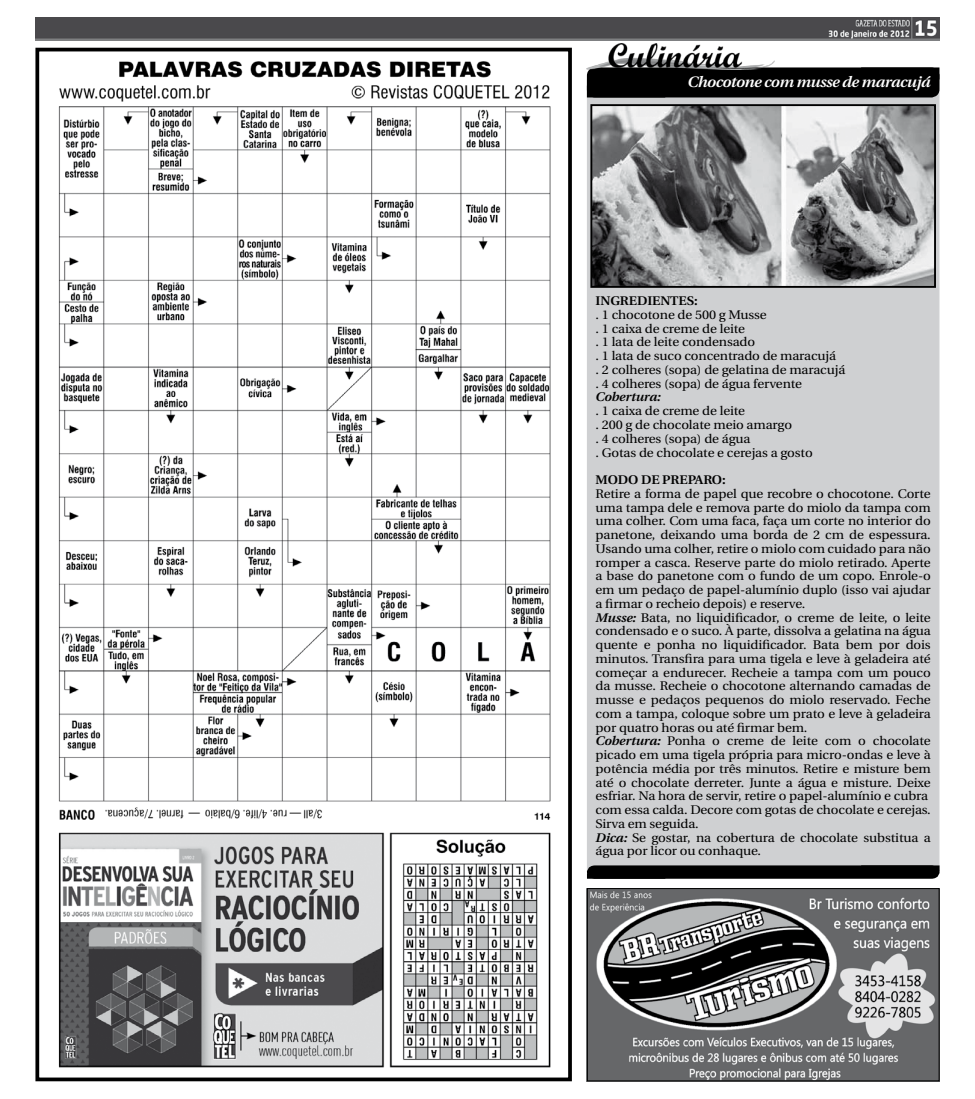
<style>
.page{position:relative;width:975px;height:1099px;background:#fff}
.page>*{position:absolute;margin:0;border:0;box-sizing:border-box;transform-origin:0 0}
.t1{font:italic 600 15px "Utopia";letter-spacing:-.03em;color:#fff;scale:1.07 1}
.t2{font:12.5px/13.8px "Utopia";letter-spacing:-.01em;color:#000;scale:1.07 1}
.t3{font:600 12.5px "Utopia";color:#000;scale:1.07 1}
.t4{font:italic 600 12.5px "Utopia";letter-spacing:-.01em;color:#000;scale:1.07 1}
.s1{font-weight:600;font-style:italic}
</style>
<div class="page">
<img style="left:35px;top:18px;width:904px;height:22px">
<img style="left:589px;top:890px;width:348px;height:189px">
<div style="left:587px;top:888px;width:352px;height:193px;border:1px solid #000"></div>
<div style="left:587px;top:79px;width:352px;height:793px;background:#cfd0d2"></div>
<div style="left:588px;top:69px;width:350px;height:27px;background:#000;border-radius:7px"></div>
<div style="left:587px;top:67px;width:352px;height:30px;border:2px solid #000;border-radius:7px"></div>
<div style="left:862px;top:69px;width:76px;height:9px;background:#000"></div>
<div style="left:861px;top:67px;width:78px;height:12px;border:2px solid #000"></div>
<div style="left:588px;top:87px;width:76px;height:9px;background:#000"></div>
<div style="left:587px;top:85px;width:78px;height:12px;border:2px solid #000"></div>
<img style="left:587px;top:44px;width:187px;height:25px">
<img style="left:593px;top:107px;width:339px;height:178px">
<div style="left:590px;top:104px;width:345px;height:184px;border:2px solid #000"></div>
<svg style="left:586px;top:864px;width:354px;height:15px;background:#1c1c1c"></svg>
<div style="left:587px;top:873px;width:78px;height:5px;border:2px solid #000"></div>
<div style="left:861px;top:865px;width:78px;height:5px;border:2px solid #000"></div>
<img style="left:58px;top:61px;width:493px;height:1007px">
<div style="left:35px;top:48px;width:537px;height:1033px;border:4px solid #000"></div>
<p class="t1" style="left:687px;top:74px;width:229px">Chocotone com musse de maracujá</p>
<p class="t3" style="left:595px;top:294px;width:14px">INGREDIENTES</p>
<p class="t3" style="left:694px;top:294px;width:5px">:</p>
<p class="t2" style="left:595px;top:308px;width:235px">. 1 chocotone de 500 g Musse<br>. 1 caixa de creme de leite<br>. 1 lata de leite condensado<br>. 1 lata de suco concentrado de maracujá<br>. 2 colheres (sopa) de gelatina de maracujá . 4 colheres (sopa) de água fervente</p>
<p class="t4" style="left:595px;top:390px;width:63px">Cobertura:</p>
<p class="t2" style="left:595px;top:404px;width:204px">. 1 caixa de creme de leite<br>. 200 g de chocolate meio amargo<br>. 4 colheres (sopa) de água<br>. Gotas de chocolate e cerejas a gosto</p>
<p class="t3" style="left:595px;top:472px;width:22px">MODO</p>
<p class="t3" style="left:641px;top:472px;width:29px">DE PREPARO</p>
<p class="t3" style="left:722px;top:472px;width:5px">:</p>
<p class="t2" style="left:595px;top:487px;width:315px">Retire a forma de papel que recobre o chocotone. Corte uma tampa dele e remova parte do miolo da tampa com uma colher. Com uma faca, faça um corte no interior do panetone, deixando uma borda de 2 cm de espessura.<br>Usando uma colher, retire o miolo com cuidado para não romper a casca. Reserve parte do miolo retirado. Aperte a base do panetone com o fundo de um copo. Enrole-o em um pedaço de papel-alumínio duplo (isso vai ajudar a firmar o recheio depois) e reserve.<br><span class="s1">Musse:</span> Bata, no liquidificador, o creme de leite, o leite condensado e o suco. À parte, dissolva a gelatina na água quente e ponha no liquidificador. Bata bem por dois minutos. Transfira para uma tigela e leve à geladeira até começar a endurecer. Recheie a tampa com um pouco da musse. Recheie o chocotone alternando camadas de musse e pedaços pequenos do miolo reservado. Feche com a tampa, coloque sobre um prato e leve à geladeira por quatro horas ou até firmar bem.<br><span class="s1">Cobertura:</span> Ponha o creme de leite com o chocolate picado em uma tigela própria para micro-ondas e leve à potência média por três minutos. Retire e misture bem até o chocolate derreter. Junte a água e misture. Deixe esfriar. Na hora de servir, retire o papel-alumínio e cubra com essa calda. Decore com gotas de chocolate e cerejas.<br>Sirva em seguida.<br><span class="s1">Dica:</span> Se gostar, na cobertura de chocolate substitua a água por licor ou conhaque.</p>
</div>
